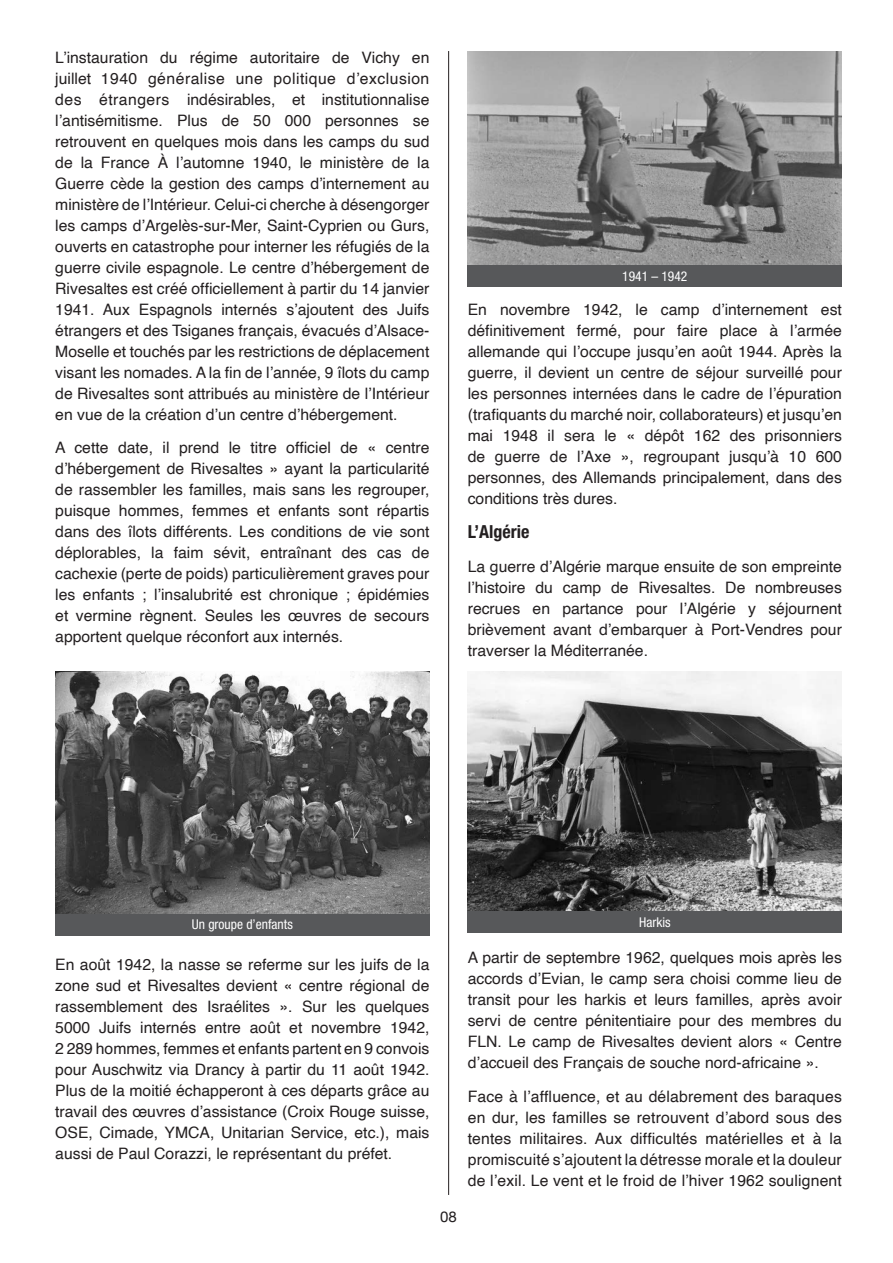
<style>
.page{position:relative;width:893px;height:1263px;background:#fff}
.page>*{position:absolute;margin:0;border:0;box-sizing:border-box;transform-origin:0 0}
.t1{font:700 condensed 18px "Helvetica Neue LT Std";color:#231f20}
.t2{font:15.75px/21px "Helvetica";color:#231f20;text-align:justify}
.t3{font:15px "Helvetica Neue";color:#231f20}
.t4{font:condensed 13.5px "Helvetica Neue LT Std";color:#fff}
</style>
<div class="page">
<hr style="left:448px;top:51px;width:1px;height:1144px;background:#231f20">
<img style="left:55px;top:672px;width:374px;height:242px">
<div style="left:55px;top:914px;width:374px;height:21px;background:#57585a"></div>
<img style="left:468px;top:51px;width:374px;height:214px">
<div style="left:468px;top:265px;width:374px;height:22px;background:#57585a"></div>
<img style="left:468px;top:672px;width:374px;height:240px">
<div style="left:468px;top:912px;width:374px;height:21px;background:#57585a"></div>
<p class="t2" style="left:55px;top:47px;width:376px">L’instauration du régime autoritaire de Vichy en juillet 1940 généralise une politique d’exclusion des étrangers indésirables, et institutionnalise l’antisémitisme. Plus de 50 000 personnes se retrouvent en quelques mois dans les camps du sud de la France À l’automne 1940, le ministère de la Guerre cède la gestion des camps d’internement au ministère de l’Intérieur. Celui-ci cherche à désengorger les camps d’Argelès-sur-Mer, Saint-Cyprien ou Gurs, ouverts en catastrophe pour interner les réfugiés de la guerre civile espagnole. Le centre d’hébergement de Rivesaltes est créé officiellement à partir du 14 janvier 1941. Aux Espagnols internés s’ajoutent des Juifs étrangers et des Tsiganes français, évacués d’Alsace-Moselle et touchés par les restrictions de déplacement visant les nomades. A la fin de l’année, 9 îlots du camp de Rivesaltes sont attribués au ministère de l’Intérieur en vue de la création d’un centre d’hébergement.</p>
<p class="t2" style="left:55px;top:438px;width:376px">A cette date, il prend le titre officiel de « centre d’hébergement de Rivesaltes » ayant la particularité de rassembler les familles, mais sans les regrouper, puisque hommes, femmes et enfants sont répartis dans des îlots différents. Les conditions de vie sont déplorables, la faim sévit, entraînant des cas de cachexie (perte de poids) particulièrement graves pour les enfants ; l’insalubrité est chronique ; épidémies et vermine règnent. Seules les œuvres de secours apportent quelque réconfort aux internés.</p>
<p class="t4" style="left:622px;top:268px;width:67px">1941 – 1942</p>
<p class="t2" style="left:468px;top:300px;width:376px">En novembre 1942, le camp d’internement est définitivement fermé, pour faire place à l’armée allemande qui l’occupe jusqu’en août 1944. Après la guerre, il devient un centre de séjour surveillé pour les personnes internées dans le cadre de l’épuration (trafiquants du marché noir, collaborateurs) et jusqu’en mai 1948 il sera le « dépôt 162 des prisonniers de guerre de l’Axe », regroupant jusqu’à 10 600 personnes, des Allemands principalement, dans des conditions très dures.</p>
<p class="t1" style="left:468px;top:521px;width:63px">L’Algérie</p>
<p class="t2" style="left:468px;top:556px;width:376px">La guerre d’Algérie marque ensuite de son empreinte l’histoire du camp de Rivesaltes. De nombreuses recrues en partance pour l’Algérie y séjournent brièvement avant d’embarquer à Port-Vendres pour traverser la Méditerranée.</p>
<p class="t4" style="left:192px;top:917px;width:102px">Un groupe d’enfants</p>
<p class="t2" style="left:55px;top:955px;width:376px">En août 1942, la nasse se referme sur les juifs de la zone sud et Rivesaltes devient « centre régional de rassemblement des Israélites ». Sur les quelques 5000 Juifs internés entre août et novembre 1942, 2 289 hommes, femmes et enfants partent en 9 convois pour Auschwitz via Drancy à partir du 11 août 1942.<br>Plus de la moitié échapperont à ces départs grâce au travail des œuvres d’assistance (Croix Rouge suisse, OSE, Cimade, YMCA, Unitarian Service, etc.), mais aussi de Paul Corazzi, le représentant du préfet.</p>
<p class="t3" style="left:440px;top:1206px;width:18px">08</p>
<p class="t4" style="left:639px;top:914px;width:33px">Harkis</p>
<p class="t2" style="left:468px;top:947px;width:376px">A partir de septembre 1962, quelques mois après les accords d’Evian, le camp sera choisi comme lieu de transit pour les harkis et leurs familles, après avoir servi de centre pénitentiaire pour des membres du FLN. Le camp de Rivesaltes devient alors « Centre d’accueil des Français de souche nord-africaine ».</p>
<p class="t2" style="left:468px;top:1086px;width:376px">Face à l’affluence, et au délabrement des baraques en dur, les familles se retrouvent d’abord sous des tentes militaires. Aux difficultés matérielles et à la promiscuité s’ajoutent la détresse morale et la douleur de l’exil. Le vent et le froid de l’hiver 1962 soulignent</p>
</div>
